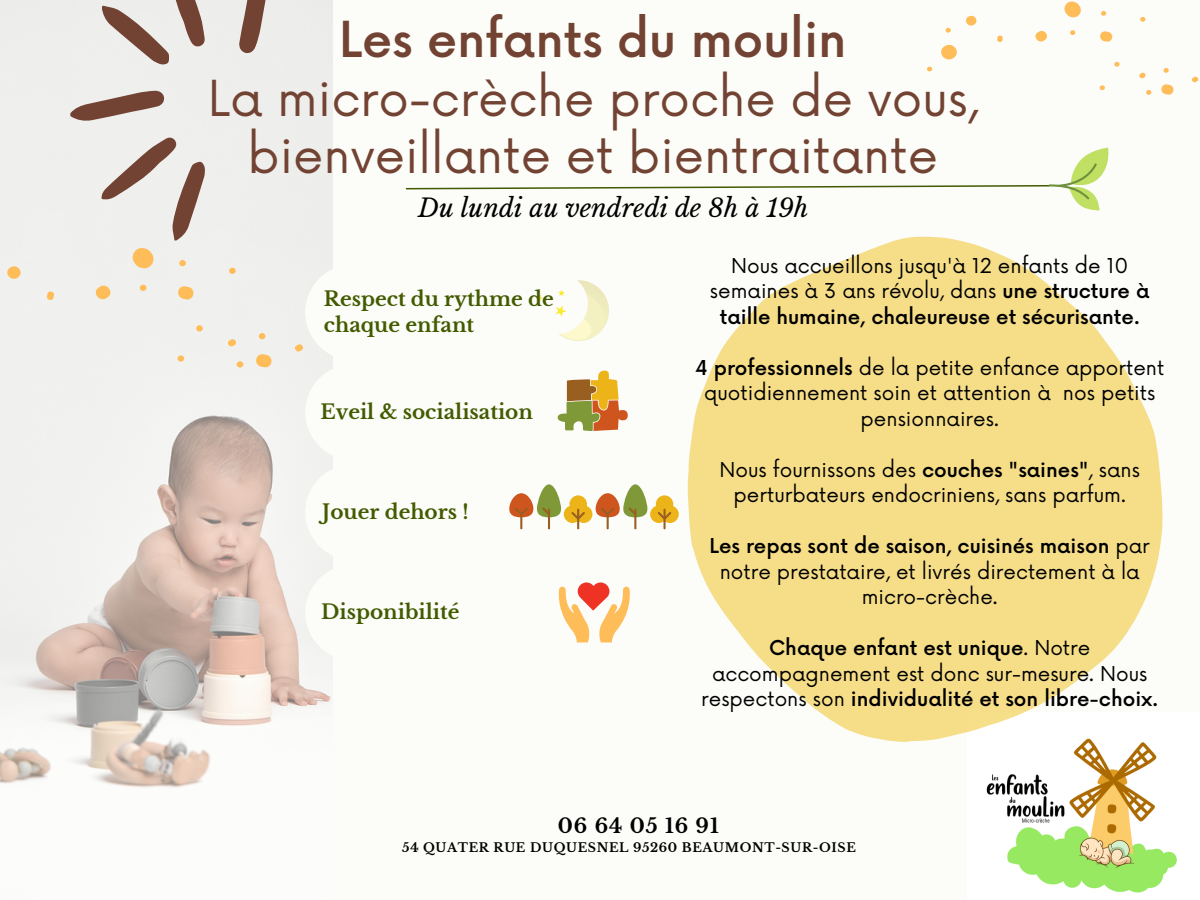
<style>
.page{position:relative;width:1200px;height:900px;background:#fcfcf9}
.page>*{position:absolute;margin:0;border:0;box-sizing:border-box;transform-origin:0 0}
.t1{font:48.4px/57px "Now";color:#724332;text-align:center}
.t2{font:500 48.4px "Now";color:#724332}
.t3{font:italic 25px "Libre Baskerville";color:#000}
.t4{font:20px/25.6px "Now";color:#000;text-align:center}
.t5{font:700 20px/25.6px "Libre Baskerville";color:#435b00}
.t6{font:700 20px "Libre Baskerville";letter-spacing:.05em;color:#000}
.t7{font:700 12.4px "Libre Baskerville";letter-spacing:.05em;color:#000}
.s1{font-weight:500}
</style>
<div class="page">
<img style="left:986px;top:742px;width:191px;height:151px">
<img style="left:0;top:0;width:333px;height:788px">
<svg style="left:927px;top:1px;width:272px;height:94px"></svg>
<svg style="left:70px;top:0;width:220px;height:240px"></svg>
<svg style="left:556px;top:280px;width:53px;height:61px"></svg>
<svg style="left:536px;top:294px;width:7px;height:8px"></svg>
<div style="left:569px;top:495px;width:18px;height:18px;background:#edb41a;border-radius:50%"></div>
<div style="left:564px;top:505px;width:17px;height:18px;background:#edb41a;border-radius:50%"></div>
<div style="left:575px;top:505px;width:17px;height:18px;background:#edb41a;border-radius:50%"></div>
<hr style="left:577px;top:508px;width:2px;height:21px;background:#995f20">
<svg style="left:571px;top:511px;width:14px;height:9px"></svg>
<svg style="left:509px;top:484px;width:52px;height:45px"></svg>
<div style="left:656px;top:495px;width:17px;height:18px;background:#edb41a;border-radius:50%"></div>
<div style="left:650px;top:505px;width:18px;height:18px;background:#edb41a;border-radius:50%"></div>
<div style="left:661px;top:505px;width:18px;height:18px;background:#edb41a;border-radius:50%"></div>
<hr style="left:664px;top:508px;width:2px;height:21px;background:#995f20">
<svg style="left:658px;top:511px;width:13px;height:9px"></svg>
<svg style="left:596px;top:484px;width:51px;height:45px"></svg>
<svg style="left:558px;top:582px;width:72px;height:60px"></svg>
<svg style="left:558px;top:370px;width:70px;height:61px"></svg>
<div style="left:305px;top:264px;width:96px;height:96px;background:#fcfcf9;border-radius:50%"></div>
<div style="left:0;top:247px;width:305px;height:123px;background:#f0f0ee"></div>
<div style="left:305px;top:364px;width:96px;height:96px;background:#fcfcf9;border-radius:50%"></div>
<div style="left:305px;top:464px;width:96px;height:96px;background:#fcfcf9;border-radius:50%"></div>
<div style="left:305px;top:565px;width:96px;height:95px;background:#fcfcf9;border-radius:50%"></div>
<svg style="left:405px;top:147px;width:703px;height:63px"></svg>
<svg style="left:688px;top:237px;width:475px;height:505px;fill:#f6de88"></svg>
<h1 class="t2" style="left:339px;top:14px;width:509px">Les enfants du moulin</h1>
<h1 class="t1" style="left:208px;top:72px;width:771px">La micro-crèche proche de vous, bienveillante et bientraitante</h1>
<p class="t3" style="left:418px;top:193px;width:392px">Du lundi au vendredi de 8h à 19h</p>
<p class="t5" style="left:324px;top:287px;width:232px">Respect du rythme de chaque enfant</p>
<p class="t5" style="left:321px;top:399px;width:214px">Eveil &amp; socialisation</p>
<p class="t5" style="left:322px;top:499px;width:148px">Jouer dehors !</p>
<p class="t5" style="left:321px;top:599px;width:140px">Disponibilité</p>
<p class="t4" style="left:710px;top:254px;width:441px">Nous accueillons jusqu'à 12 enfants de 10 semaines à 3 ans révolu, dans <span class="s1">une structure à taille humaine, chaleureuse et sécurisante.</span></p>
<p class="t4" style="left:695px;top:356px;width:471px"><span class="s1">4 professionnels</span> de la petite enfance apportent quotidiennement soin et attention à nos petits pensionnaires.</p>
<p class="t4" style="left:719px;top:458px;width:422px">Nous fournissons des <span class="s1">couches "saines"</span>, sans perturbateurs endocriniens, sans parfum.</p>
<p class="t4" style="left:710px;top:534px;width:442px"><span class="s1">Les repas sont de saison, cuisinés maison</span> par notre prestataire, et livrés directement à la micro-crèche.</p>
<p class="t4" style="left:701px;top:636px;width:459px"><span class="s1">Chaque enfant est unique</span>. Notre accompagnement est donc sur-mesure. Nous respectons son <span class="s1">individualité et son libre-choix.</span></p>
<p class="t6" style="left:558px;top:814px;width:162px">06 64 05 16 91</p>
<p class="t7" style="left:402px;top:840px;width:455px">54 QUATER RUE DUQUESNEL 95260 BEAUMONT-SUR-OISE</p>
</div>
